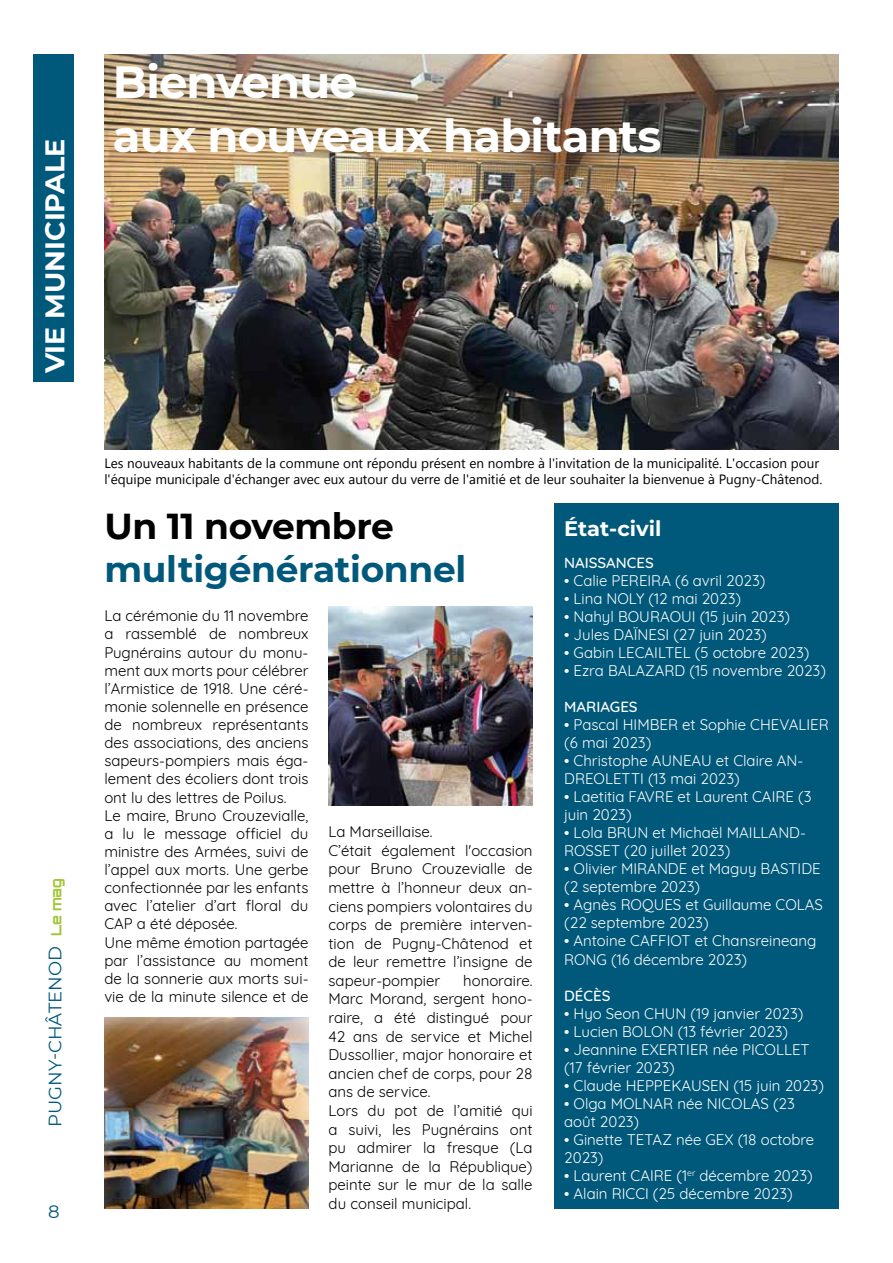
<style>
.page{position:relative;width:893px;height:1263px;background:#fff}
.page>*{position:absolute;margin:0;border:0;box-sizing:border-box;transform-origin:0 0}
.t1{font:700 45px/54px "Montserrat";color:#fff}
.t2{font:700 36px "Montserrat";color:#00587a}
.t3{font:700 36px "Montserrat";color:#000}
.t4{font:700 27px "Montserrat";color:#fff}
.t5{font:700 21px "Montserrat";color:#fff}
.t6{font:18px "Montserrat";color:#00587a}
.t7{font:15px/18.1px "Quicksand";color:#000}
.t8{font:15px/18px "Quicksand";color:#fff}
.t9{font:500 15px "Quicksand";color:#fff}
.t10{font:13.5px/16.2px "Nirmala UI";color:#000}
.s1{font-family:"Orbitron";font-weight:700;font-size:14.25px;color:#a2c53a}
.s2{font-family:"Arimo"}
</style>
<div class="page">
<div style="left:33px;top:54px;width:40px;height:327px;background:#00587a"></div>
<img style="left:104px;top:54px;width:735px;height:395px">
<div style="left:555px;top:504px;width:284px;height:705px;background:#00587a"></div>
<img style="left:328px;top:606px;width:205px;height:200px">
<img style="left:104px;top:1018px;width:204px;height:191px">
<h3 class="t4" style="left:35px;top:373px;width:236px;rotate:-90deg">vie muniCiPale</h3>
<p class="t6" style="left:43px;top:1127px;width:250px;rotate:-90deg">Pugny-châtenod <span class="s1">Le mag</span></p>
<p class="t6" style="left:48px;top:1204px;width:13px">8</p>
<h1 class="t1" style="left:113px;top:52px;width:550px">Bienvenue<br>aux nouveaux habitants</h1>
<p class="t10" style="left:104px;top:456px;width:719px">Les nouveaux habitants de la commune ont répondu présent en nombre à l'invitation de la municipalité. L'occasion pour l'équipe municipale d'échanger avec eux autour du verre de l'amitié et de leur souhaiter la bienvenue à Pugny-Châtenod.</p>
<h3 class="t5" style="left:564px;top:513px;width:99px">état-civil</h3>
<p class="t9" style="left:564px;top:555px;width:91px">NAISSANCES</p>
<p class="t8" style="left:564px;top:572px;width:203px"><span class="s2">•</span> Calie PEREIRA (6 avril 2023)</p>
<p class="t8" style="left:564px;top:590px;width:178px"><span class="s2">•</span> Lina NOLY (12 mai 2023)</p>
<p class="t8" style="left:564px;top:608px;width:227px"><span class="s2">•</span> Nahyl BOURAOUI (15 juin 2023)</p>
<p class="t8" style="left:564px;top:626px;width:204px"><span class="s2">•</span> Jules DAÏNESI (27 juin 2023)</p>
<p class="t8" style="left:564px;top:644px;width:247px"><span class="s2">•</span> Gabin LECAILTEL (5 octobre 2023)</p>
<p class="t8" style="left:564px;top:662px;width:263px"><span class="s2">•</span> Ezra BALAZARD (15 novembre 2023)</p>
<p class="t9" style="left:564px;top:699px;width:75px">MARIAGES</p>
<p class="t8" style="left:564px;top:716px;width:266px"><span class="s2">•</span> Pascal HIMBER et Sophie CHEVALIER (6 mai 2023)</p>
<p class="t8" style="left:564px;top:752px;width:240px"><span class="s2">•</span> Christophe AUNEAU et Claire AN-<br>DREOLETTI (13 mai 2023)</p>
<p class="t8" style="left:564px;top:788px;width:249px"><span class="s2">•</span> Laetitia FAVRE et Laurent CAIRE (3 juin 2023)</p>
<p class="t8" style="left:564px;top:824px;width:243px"><span class="s2">•</span> Lola BRUN et Michaël MAILLAND-<br>ROSSET (20 juillet 2023)</p>
<p class="t8" style="left:564px;top:860px;width:258px"><span class="s2">•</span> Olivier MIRANDE et Maguy BASTIDE (2 septembre 2023)</p>
<p class="t8" style="left:564px;top:896px;width:260px"><span class="s2">•</span> Agnès ROQUES et Guillaume COLAS (22 septembre 2023)</p>
<p class="t8" style="left:564px;top:932px;width:254px"><span class="s2">•</span> Antoine CAFFIOT et Chansreineang<br>RONG (16 décembre 2023)</p>
<p class="t9" style="left:564px;top:987px;width:48px">DÉCÈS</p>
<p class="t8" style="left:564px;top:1004px;width:241px"><span class="s2">•</span> Hyo Seon CHUN (19 janvier 2023)</p>
<p class="t8" style="left:564px;top:1022px;width:226px"><span class="s2">•</span> Lucien BOLON (13 février 2023)</p>
<p class="t8" style="left:564px;top:1040px;width:247px"><span class="s2">•</span> Jeannine EXERTIER née PICOLLET (17 février 2023)</p>
<p class="t8" style="left:564px;top:1076px;width:261px"><span class="s2">•</span> Claude HEPPEKAUSEN (15 juin 2023)</p>
<p class="t8" style="left:564px;top:1094px;width:232px"><span class="s2">•</span> Olga MOLNAR née NICOLAS (23 août 2023)</p>
<p class="t8" style="left:564px;top:1130px;width:252px"><span class="s2">•</span> Ginette TETAZ née GEX (18 octobre<br>2023)</p>
<p class="t8" style="left:564px;top:1166px;width:250px"><span class="s2">•</span> Laurent CAIRE (1<sup>er</sup> décembre 2023)</p>
<p class="t8" style="left:564px;top:1184px;width:230px"><span class="s2">•</span> Alain RICCI (25 décembre 2023)</p>
<h2 class="t3" style="left:104px;top:500px;width:291px">un 11 novembre</h2>
<h2 class="t2" style="left:104px;top:543px;width:363px">multigénérationnel</h2>
<p class="t7" style="left:104px;top:607px;width:206px">La cérémonie du 11 novembre a rassemblé de nombreux<br>Pugnérains autour du monu&shy;ment aux morts pour célébrer l’Armistice de 1918. Une céré&shy;monie solennelle en présence de nombreux représentants des associations, des anciens sapeurs-pompiers mais éga&shy;lement des écoliers dont trois ont lu des lettres de Poilus.<br>Le maire, Bruno Crouzevialle, a lu le message officiel du ministre des Armées, suivi de l’appel aux morts. Une gerbe confectionnée par les enfants avec l’atelier d’art floral du<br>CAP a été déposée.<br>Une même émotion partagée par l’assistance au moment de la sonnerie aux morts sui&shy;vie de la minute silence et de</p>
<p class="t7" style="left:328px;top:823px;width:206px;line-height:18.6px">La Marseillaise.<br>C’était également l'occasion pour Bruno Crouzevialle de mettre à l’honneur deux an&shy;ciens pompiers volontaires du corps de première interven&shy;tion de Pugny-Châtenod et de leur remettre l’insigne de sapeur-pompier</p>
<p class="t7" style="left:328px;top:971px;width:206px;line-height:18.6px;text-indent:135px">honoraire.<br>Marc Morand, sergent hono&shy;raire, a été distingué pour<br>42 ans de service et Michel<br>Dussollier, major honoraire et ancien chef de corps, pour 28 ans de service.<br>Lors du pot de l’amitié qui a suivi, les Pugnérains ont pu admirer la fresque (La<br>Marianne de la République) peinte sur le mur de la salle du conseil municipal.</p>
</div>
